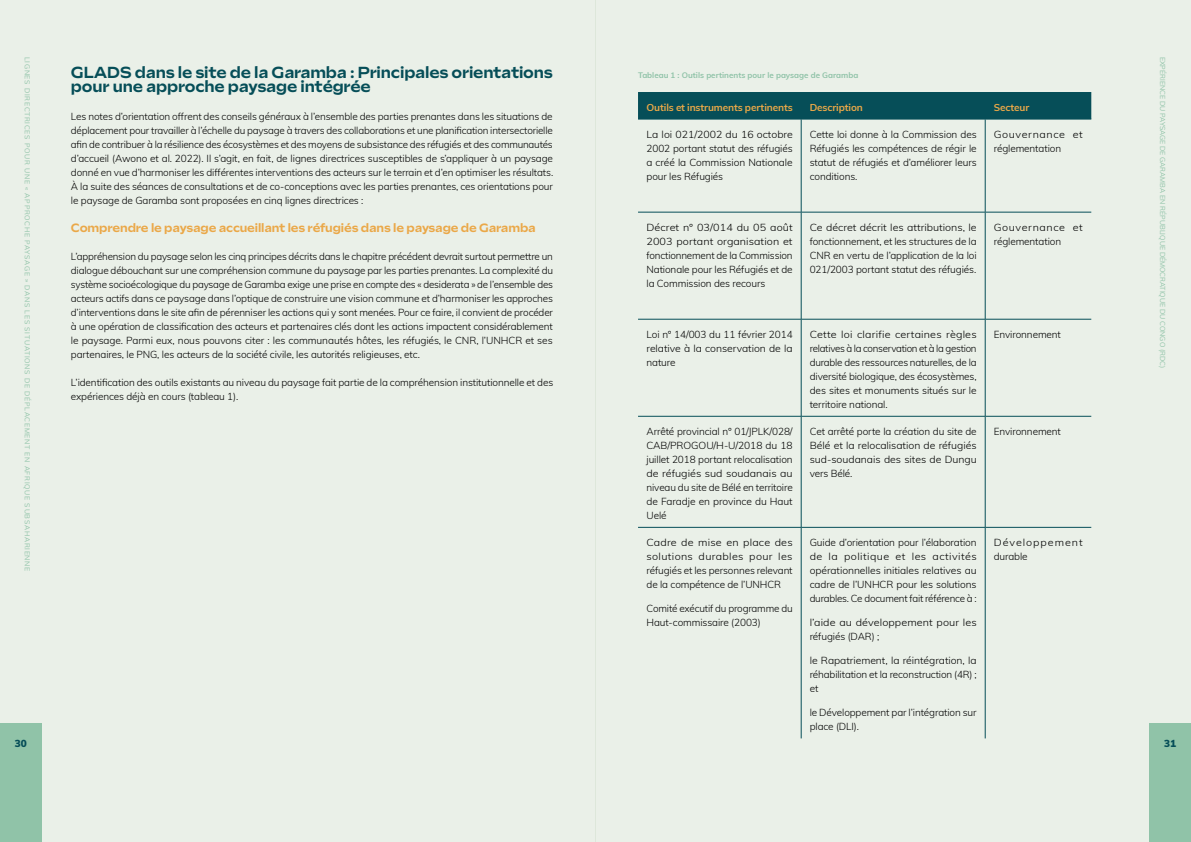
<style>
.page{position:relative;width:1191px;height:842px;background:#fff}
.page>*{position:absolute;margin:0;border:0;box-sizing:border-box;transform-origin:0 0}
.t1{font:700 16px/14px "Sculpin";letter-spacing:-.01em;color:#064e58}
.t2{font:700 12px "Sculpin";letter-spacing:-.01em;color:#eaa848}
.t3{font:300 10px/14px "Muli";letter-spacing:-.01em;color:#000;text-align:justify}
.t4{font:300 10px/14px "Muli";letter-spacing:-.01em;color:#000;scale:1.08 1}
.t5{font:300 10px/14px "Muli";letter-spacing:-.01em;color:#000;text-align:justify;scale:1.07 1}
.t6{font:300 10px/14px "Muli";letter-spacing:-.01em;color:#000;text-align:justify;scale:1.05 1}
.t7{font:300 10px/14px "Muli";letter-spacing:-.01em;color:#000;text-align:justify;scale:1.04 1}
.t8{font:700 10px "Muli";letter-spacing:-.01em;color:#eaa848}
.t9{font:300 10px/14px "Muli";letter-spacing:.09em;color:#000;scale:1.08 1}
.t10{font:900 10px "Muli";color:#064e58}
.t11{font:700 8px "Muli";color:#90c3a8}
.t12{font:7px "Muli";letter-spacing:.095em;color:#90c3a8}
.t13{font:7px "Muli";color:#90c3a8}
</style>
<div class="page">
<div style="left:0;top:0;width:595px;height:842px;background:#eaf0e8"></div>
<div style="left:595px;top:0;width:596px;height:842px;background:#eaf0e8"></div>
<div style="left:638px;top:92px;width:453px;height:27px;background:#064e58"></div>
<hr style="left:638px;top:212px;width:163px;height:1px;background:#064e58">
<hr style="left:801px;top:212px;width:184px;height:1px;background:#064e58">
<hr style="left:985px;top:212px;width:106px;height:1px;background:#064e58">
<hr style="left:638px;top:319px;width:163px;height:1px;background:#064e58">
<hr style="left:801px;top:319px;width:184px;height:1px;background:#064e58">
<hr style="left:985px;top:319px;width:106px;height:1px;background:#064e58">
<hr style="left:638px;top:416px;width:163px;height:1px;background:#064e58">
<hr style="left:801px;top:416px;width:184px;height:1px;background:#064e58">
<hr style="left:985px;top:416px;width:106px;height:1px;background:#064e58">
<hr style="left:638px;top:527px;width:163px;height:1px;background:#064e58">
<hr style="left:801px;top:527px;width:184px;height:1px;background:#064e58">
<hr style="left:985px;top:527px;width:106px;height:1px;background:#064e58">
<hr style="left:638px;top:119px;width:163px;height:1px;background:#064e58">
<hr style="left:801px;top:119px;width:184px;height:1px;background:#064e58">
<hr style="left:801px;top:119px;width:1px;height:93px;background:#064e58">
<hr style="left:985px;top:119px;width:106px;height:1px;background:#064e58">
<hr style="left:985px;top:119px;width:1px;height:93px;background:#064e58">
<hr style="left:801px;top:212px;width:1px;height:107px;background:#064e58">
<hr style="left:985px;top:212px;width:1px;height:107px;background:#064e58">
<hr style="left:801px;top:319px;width:1px;height:97px;background:#064e58">
<hr style="left:985px;top:319px;width:1px;height:97px;background:#064e58">
<hr style="left:801px;top:416px;width:1px;height:111px;background:#064e58">
<hr style="left:985px;top:416px;width:1px;height:111px;background:#064e58">
<hr style="left:801px;top:528px;width:1px;height:210px;background:#064e58">
<hr style="left:985px;top:528px;width:1px;height:210px;background:#064e58">
<div style="left:0;top:723px;width:42px;height:119px;background:#90c3a8"></div>
<div style="left:1149px;top:723px;width:42px;height:119px;background:#90c3a8"></div>
<p class="t12" style="left:33px;top:57px;width:516px;rotate:90deg">LIGNES DIRECTRICES POUR UNE « APPROCHE PAYSAGE » DANS LES SITUATIONS DE DÉPLACEMENT EN AFRIQUE SUBSAHARIENNE</p>
<p class="t13" style="left:1167px;top:57px;width:313px;rotate:90deg">EXPÉRIENCE DU PAYSAGE DE GARAMBA EN RÉPUBLIQUE DÉMOCRATIQUE DU CONGO (RDC)</p>
<h1 class="t1" style="left:71px;top:65px;width:483px">GLADS dans le site de la Garamba : Principales orientations pour une approche paysage intégrée</h1>
<p class="t3" style="left:71px;top:109px;width:484px">Les notes d’orientation offrent des conseils généraux à l’ensemble des parties prenantes dans les situations de déplacement pour travailler à l’échelle du paysage à travers des collaborations et une planification intersectorielle afin de contribuer à la résilience des écosystèmes et des moyens de subsistance des réfugiés et des communautés d’accueil (Awono et al. 2022). Il s’agit, en fait, de lignes directrices susceptibles de s’appliquer à un paysage donné en vue d’harmoniser les différentes interventions des acteurs sur le terrain et d’en optimiser les résultats.<br>À la suite des séances de consultations et de co-conceptions avec les parties prenantes, ces orientations pour le paysage de Garamba sont proposées en cinq lignes directrices :</p>
<p class="t2" style="left:71px;top:221px;width:466px">Comprendre le paysage accueillant les réfugiés dans le paysage de Garamba</p>
<p class="t3" style="left:71px;top:249px;width:484px">L’appréhension du paysage selon les cinq principes décrits dans le chapitre précédent devrait surtout permettre un dialogue débouchant sur une compréhension commune du paysage par les parties prenantes. La complexité du système socioécologique du paysage de Garamba exige une prise en compte des « desiderata » de l’ensemble des acteurs actifs dans ce paysage dans l’optique de construire une vision commune et d’harmoniser les approches d’interventions dans le site afin de pérenniser les actions qui y sont menées. Pour ce faire, il convient de procéder à une opération de classification des acteurs et partenaires clés dont les actions impactent considérablement le paysage. Parmi eux, nous pouvons citer : les communautés hôtes, les réfugiés, le CNR, l’UNHCR et ses partenaires, le PNG, les acteurs de la société civile, les autorités religieuses, etc.</p>
<p class="t3" style="left:71px;top:375px;width:484px">L’identification des outils existants au niveau du paysage fait partie de la compréhension institutionnelle et des expériences déjà en cours (tableau 1).</p>
<p class="t11" style="left:638px;top:69px;width:222px">Tableau 1 : Outils pertinents pour le paysage de Garamba</p>
<p class="t8" style="left:646px;top:100px;width:148px">Outils et instruments pertinents</p>
<p class="t8" style="left:809px;top:100px;width:55px">Description</p>
<p class="t8" style="left:993px;top:100px;width:37px">Secteur</p>
<p class="t6" style="left:646px;top:127px;width:141px">La loi 021/2002 du 16 octobre 2002 portant statut des réfugiés a créé la Commission Nationale pour les Réfugiés</p>
<p class="t3" style="left:809px;top:127px;width:169px">Cette loi donne à la Commission des Réfugiés les compétences de régir le statut de réfugiés et d’améliorer leurs conditions.</p>
<p class="t4" style="left:993px;top:127px;width:84px">Gouvernance et réglementation</p>
<p class="t4" style="left:646px;top:220px;width:137px;text-align:justify">Décret n° 03/014 du 05 août 2003 portant organisation et fonctionnement de la Commission Nationale pour les Réfugiés et de la Commission des recours</p>
<p class="t5" style="left:809px;top:220px;width:158px">Ce décret décrit les attributions, le fonctionnement, et les structures de la CNR en vertu de l’application de la loi 021/2003 portant statut des réfugiés.</p>
<p class="t4" style="left:993px;top:220px;width:84px">Gouvernance et réglementation</p>
<p class="t3" style="left:646px;top:327px;width:148px">Loi n° 14/003 du 11 février 2014 relative à la conservation de la nature</p>
<p class="t4" style="left:809px;top:327px;width:156px;text-align:justify">Cette loi clarifie certaines règles relatives à la conservation et à la gestion durable des ressources naturelles, de la diversité biologique, des écosystèmes, des sites et monuments situés sur le territoire national.</p>
<p class="t3" style="left:993px;top:327px;width:69px">Environnement</p>
<p class="t3" style="left:646px;top:424px;width:148px">Arrêté provincial n° 01/JPLK/028/ CAB/PROGOU/H-U/2018 du 18 juillet 2018 portant relocalisation de réfugiés sud soudanais au niveau du site de Bélé en territoire de Faradje en province du Haut Uelé</p>
<p class="t3" style="left:809px;top:424px;width:169px">Cet arrêté porte la création du site de Bélé et la relocalisation de réfugiés sud-soudanais des sites de Dungu vers Bélé.</p>
<p class="t3" style="left:993px;top:424px;width:69px">Environnement</p>
<p class="t4" style="left:646px;top:535px;width:137px;text-align:justify">Cadre de mise en place des solutions durables pour les réfugiés et les personnes relevant de la compétence de l’UNHCR</p>
<p class="t3" style="left:646px;top:601px;width:148px">Comité exécutif du programme du<br>Haut-commissaire (2003)</p>
<p class="t3" style="left:809px;top:535px;width:168px">Guide d’orientation pour l’élaboration de la politique et les activités opérationnelles initiales relatives au cadre de l’UNHCR pour les solutions durables. Ce document fait référence à :</p>
<p class="t4" style="left:809px;top:615px;width:156px">l’aide au développement pour les réfugiés (DAR) ;</p>
<p class="t7" style="left:809px;top:653px;width:162px">le Rapatriement, la réintégration, la réhabilitation et la reconstruction (4R) ; et</p>
<p class="t3" style="left:809px;top:705px;width:168px">le Développement par l’intégration sur place (DLI).</p>
<p class="t9" style="left:993px;top:535px;width:84px">Développement durable</p>
<p class="t10" style="left:15px;top:736px;width:13px">30</p>
<p class="t10" style="left:1164px;top:736px;width:13px">31</p>
</div>
